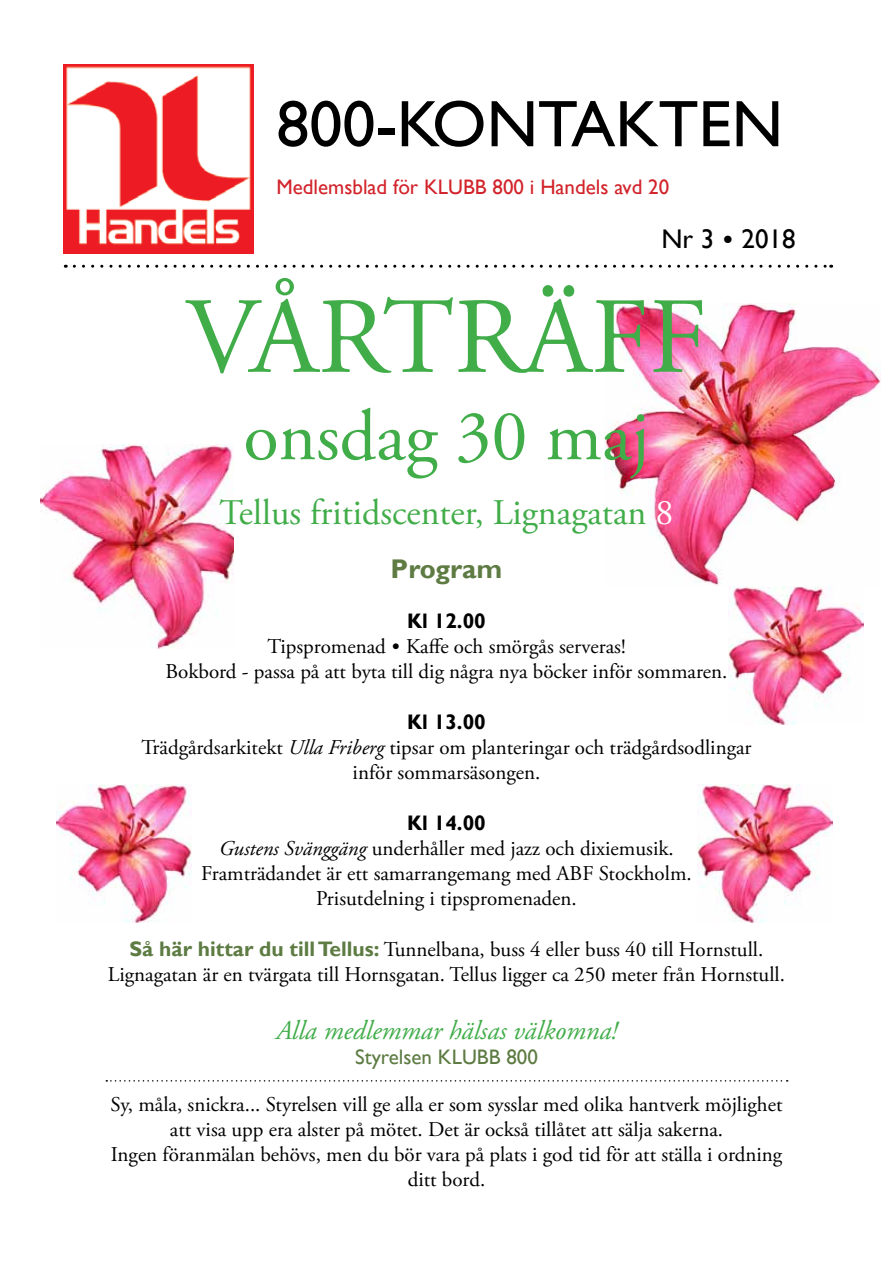
<style>
.page{position:relative;width:893px;height:1263px;background:#fff}
.page>*{position:absolute;margin:0;border:0;box-sizing:border-box;transform-origin:0 0}
.t1{font:108px "Adobe Garamond Pro";color:#41ad49}
.t2{font:72px "Adobe Garamond Pro";color:#41ad49}
.t3{font:66px "Gill Sans";color:#000}
.t4{font:36px "Adobe Garamond Pro";color:#41ad49}
.t5{font:italic 27px "Adobe Garamond Pro";color:#41ad49}
.t6{font:27px "Gill Sans";color:#000}
.t7{font:700 27px "Gill Sans";color:#5d7b42}
.t8{font:21px/25.2px "Adobe Garamond Pro";color:#000;text-align:center}
.t9{font:21px "Gill Sans";color:#d2232a}
.t10{font:700 21px "Gill Sans";color:#000}
.t11{font:21px "Gill Sans";color:#5d7b42}
.s1{font-family:"Adobe Garamond Pro"}
.s2{color:#fff}
.s3{font-style:italic}
.s4{font-family:"Gill Sans";font-weight:700;color:#5d7b42}
</style>
<div class="page">
<img style="left:41px;top:444px;width:193px;height:204px">
<img style="left:605px;top:304px;width:275px;height:281px">
<svg style="left:74px;top:265px;width:758px;height:3px"></svg>
<img style="left:64px;top:65px;width:189px;height:189px">
<svg style="left:106px;top:1080px;width:682px;height:1px"></svg>
<img style="left:728px;top:586px;width:135px;height:138px">
<img style="left:697px;top:785px;width:135px;height:138px">
<img style="left:57px;top:785px;width:135px;height:138px">
<h3 class="t3" style="left:276px;top:86px;width:508px">800-KONTAKTEN</h3>
<p class="t9" style="left:276px;top:175px;width:394px">Medlemsblad för KLUBB 800 i Handels avd 20</p>
<p class="t6" style="left:661px;top:224px;width:136px">Nr 3 <span class="s1">•</span> 2018</p>
<h1 class="t1" style="left:186px;top:273px;width:523px">VÅRTRÄFF</h1>
<h2 class="t2" style="left:244px;top:393px;width:407px">onsdag 30 maj</h2>
<h3 class="t4" style="left:220px;top:491px;width:455px">Tellus fritidscenter, Lignagatan <span class="s2">8</span></h3>
<p class="t7" style="left:391px;top:552px;width:113px">Program</p>
<p class="t10" style="left:407px;top:608px;width:80px">Kl 12.00</p>
<p class="t8" style="left:166px;top:635px;width:563px">Tipspromenad • Kaffe och smörgås serveras!<br>Bokbord - passa på att byta till dig några nya böcker inför sommaren.</p>
<p class="t10" style="left:407px;top:709px;width:80px">Kl 13.00</p>
<p class="t8" style="left:141px;top:735px;width:612px">Trädgårdsarkitekt <span class="s3">Ulla Friberg</span> tipsar om planteringar och trädgårdsodlingar inför sommarsäsongen.</p>
<p class="t10" style="left:407px;top:810px;width:80px">Kl 14.00</p>
<p class="t8" style="left:201px;top:836px;width:492px"><span class="s3">Gustens Svänggäng</span> underhåller med jazz och dixiemusik.<br>Framträdandet är ett samarrangemang med ABF Stockholm.<br>Prisutdelning i tipspromenaden.</p>
<p class="t8" style="left:108px;top:937px;width:679px"><span class="s4">Så här hittar du till Tellus:</span> Tunnelbana, buss 4 eller buss 40 till Hornstull.<br>Lignagatan är en tvärgata till Hornsgatan. Tellus ligger ca 250 meter från Hornstull.</p>
<p class="t5" style="left:276px;top:1014px;width:342px">Alla medlemmar hälsas välkomna!</p>
<p class="t11" style="left:355px;top:1044px;width:184px">Styrelsen KLUBB 800</p>
<p class="t8" style="left:110px;top:1092px;width:673px">Sy, måla, snickra... Styrelsen vill ge alla er som sysslar med olika hantverk möjlighet att visa upp era alster på mötet. Det är också tillåtet att sälja sakerna.<br>Ingen föranmälan behövs, men du bör vara på plats i god tid för att ställa i ordning ditt bord.</p>
</div>
